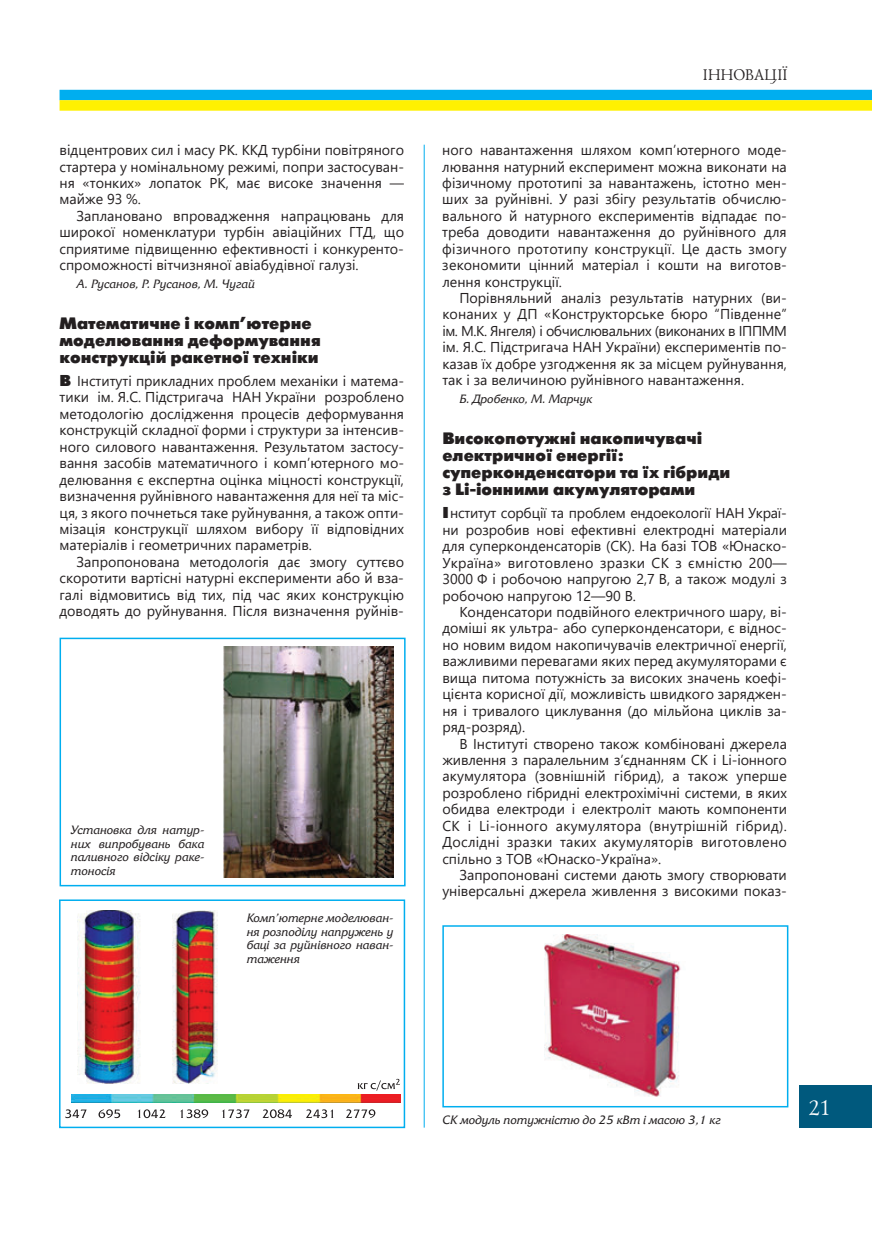
<style>
.page{position:relative;width:872px;height:1234px;background:#fff}
.page>*{position:absolute;margin:0;border:0;box-sizing:border-box;transform-origin:0 0}
.t1{font:21px "Lazurski C";color:#fff}
.t2{font:16.5px/17.2px "Futuris XC";color:#231f20}
.t3{font:15.75px "Lazurski C";color:#231f20}
.t4{font:14.25px/16.5px "Segoe UI";color:#231f20;text-align:justify}
.t5{font:italic 12px/13.5px "Friz Quadrata C";color:#231f20;text-align:justify}
.s1{font-family:"Futuris XC";font-weight:700;font-size:15.75px}
</style>
<div class="page">
<div style="left:799px;top:1084px;width:73px;height:43px;background:#00597d"></div>
<div style="left:60px;top:90px;width:812px;height:10px;background:#00aeef"></div>
<div style="left:60px;top:100px;width:812px;height:11px;background:#fff101"></div>
<hr style="left:424px;top:145px;width:1px;height:982px;background:#00aeef">
<img style="left:223px;top:646px;width:170px;height:230px">
<div style="left:60px;top:637px;width:345px;height:249px;border:2px solid #00aeef"></div>
<img style="left:72px;top:1094px;width:328px;height:8px">
<img style="left:172px;top:910px;width:46px;height:173px">
<img style="left:78px;top:910px;width:63px;height:173px">
<svg style="left:65px;top:1109px;width:22px;height:8px"></svg>
<svg style="left:98px;top:1109px;width:22px;height:8px"></svg>
<svg style="left:137px;top:1109px;width:29px;height:8px"></svg>
<svg style="left:180px;top:1109px;width:28px;height:8px"></svg>
<svg style="left:222px;top:1109px;width:27px;height:8px"></svg>
<svg style="left:263px;top:1109px;width:29px;height:8px"></svg>
<svg style="left:306px;top:1109px;width:27px;height:8px"></svg>
<svg style="left:346px;top:1109px;width:29px;height:8px"></svg>
<svg style="left:357px;top:1078px;width:43px;height:12px"></svg>
<div style="left:59px;top:899px;width:346px;height:228px;border:2px solid #00aeef"></div>
<img style="left:545px;top:934px;width:136px;height:163px">
<div style="left:442px;top:925px;width:346px;height:182px;border:2px solid #00aeef"></div>
<p class="t4" style="left:59px;top:141px;width:346px">відцентрових сил і масу РК. ККД турбіни повітряного стартера у номінальному режимі, попри застосуван&shy;ня «тонких» лопаток РК, має високе значення — майже 93 %.</p>
<p class="t4" style="left:59px;top:207px;width:346px;text-indent:17px">Заплановано впровадження напрацювань для широкої номенклатури турбін авіаційних ГТД, що сприятиме підвищенню ефективності і конкуренто&shy;спроможності вітчизняної авіабудівної галузі.</p>
<p class="t5" style="left:77px;top:278px;width:180px">А. Русанов, Р. Русанов, М. Чугай</p>
<p class="t2" style="left:60px;top:315px;width:263px">Математичне і комп’ютерне моделювання деформування конструкцій ракетної техніки</p>
<p class="t4" style="left:59px;top:372px;width:346px"><span class="s1">В</span> Інституті прикладних проблем механіки і матема&shy;тики ім. Я.С. Підстригача НАН України розроблено методологію дослідження процесів деформування конструкцій складної форми і структури за інтенсив&shy;ного силового навантаження. Результатом застосу&shy;вання засобів математичного і комп’ютерного мо&shy;делювання є експертна оцінка міцності конструкції, визначення руйнівного навантаження для неї та міс&shy;ця, з якого почнеться таке руйнування, а також опти&shy;мізація конструкції шляхом вибору її відповідних матеріалів і геометричних параметрів.</p>
<p class="t4" style="left:59px;top:552px;width:346px;text-indent:17px">Запропонована методологія дає змогу суттєво скоротити вартісні натурні експерименти або й вза&shy;галі відмовитись від тих, під час яких конструкцію доводять до руйнування. Після визначення руйнів-</p>
<p class="t5" style="left:71px;top:823px;width:135px">Установка для натур&shy;них випробувань бака паливного відсіку раке&shy;тоносія</p>
<p class="t5" style="left:247px;top:911px;width:148px">Комп’ютерне моделюван&shy;ня розподілу напружень у баці за руйнівного наван&shy;таження</p>
<p class="t3" style="left:702px;top:68px;width:86px">ІННОВАЦІЇ</p>
<p class="t4" style="left:442px;top:141px;width:346px">ного навантаження шляхом комп’ютерного моде&shy;лювання натурний експеримент можна виконати на фізичному прототипі за навантажень, істотно мен&shy;ших за руйнівні. У разі збігу результатів обчислю&shy;вального й натурного експериментів відпадає по&shy;треба доводити навантаження до руйнівного для фізичного прототипу конструкції. Це дасть змогу зекономити цінний матеріал і кошти на виготов&shy;лення конструкції.</p>
<p class="t4" style="left:442px;top:289px;width:346px;text-indent:17px">Порівняльний аналіз результатів натурних (ви&shy;конаних у ДП «Конструкторське бюро “Південне” ім. М.К. Янгеля) і обчислювальних (виконаних в ІППММ ім. Я.С. Підстригача НАН України) експериментів по&shy;казав їх добре узгодження як за місцем руйнування, так і за величиною руйнівного навантаження.</p>
<p class="t5" style="left:459px;top:393px;width:134px">Б. Дробенко, М. Марчук</p>
<p class="t2" style="left:442px;top:430px;width:289px">Високопотужні накопичувачі електричної енергії: суперконденсатори та їх гібриди з Li-іонними акумуляторами</p>
<p class="t4" style="left:442px;top:504px;width:346px"><span class="s1">І</span>нститут сорбції та проблем ендоекології НАН Украї&shy;ни розробив нові ефективні електродні матеріали для суперконденсаторів (СК). На базі ТОВ «Юнаско-Україна» виготовлено зразки СК з ємністю 200— 3000 Ф і робочою напругою 2,7 В, а також модулі з робочою напругою 12—90 В.</p>
<p class="t4" style="left:442px;top:602px;width:346px;text-indent:17px">Конденсатори подвійного електричного шару, ві&shy;доміші як ультра- або суперконденсатори, є віднос&shy;но новим видом накопичувачів електричної енергії, важливими перевагами яких перед акумуляторами є вища питома потужність за високих значень коефі&shy;цієнта корисної дії, можливість швидкого заряджен&shy;ня і тривалого циклування (до мільйона циклів за&shy;ряд-розряд).</p>
<p class="t4" style="left:442px;top:734px;width:346px;text-indent:17px">В Інституті створено також комбіновані джерела живлення з паралельним з’єднанням СК і Li-іонного акумулятора (зовнішній гібрид), а також уперше розроблено гібридні електрохімічні системи, в яких обидва електроди і електроліт мають компоненти СК і Li-іонного акумулятора (внутрішній гібрид).<br>Дослідні зразки таких акумуляторів виготовлено спільно з ТОВ «Юнаско-Україна».</p>
<p class="t4" style="left:442px;top:865px;width:346px;text-align:right">Запропоновані системи дають змогу створювати універсальні джерела живлення з високими показ-</p>
<p class="t5" style="left:442px;top:1114px;width:280px">СК модуль потужністю до 25 кВт і масою 3,1 кг</p>
<h1 class="t1" style="left:807px;top:1097px;width:24px">21</h1>
</div>
